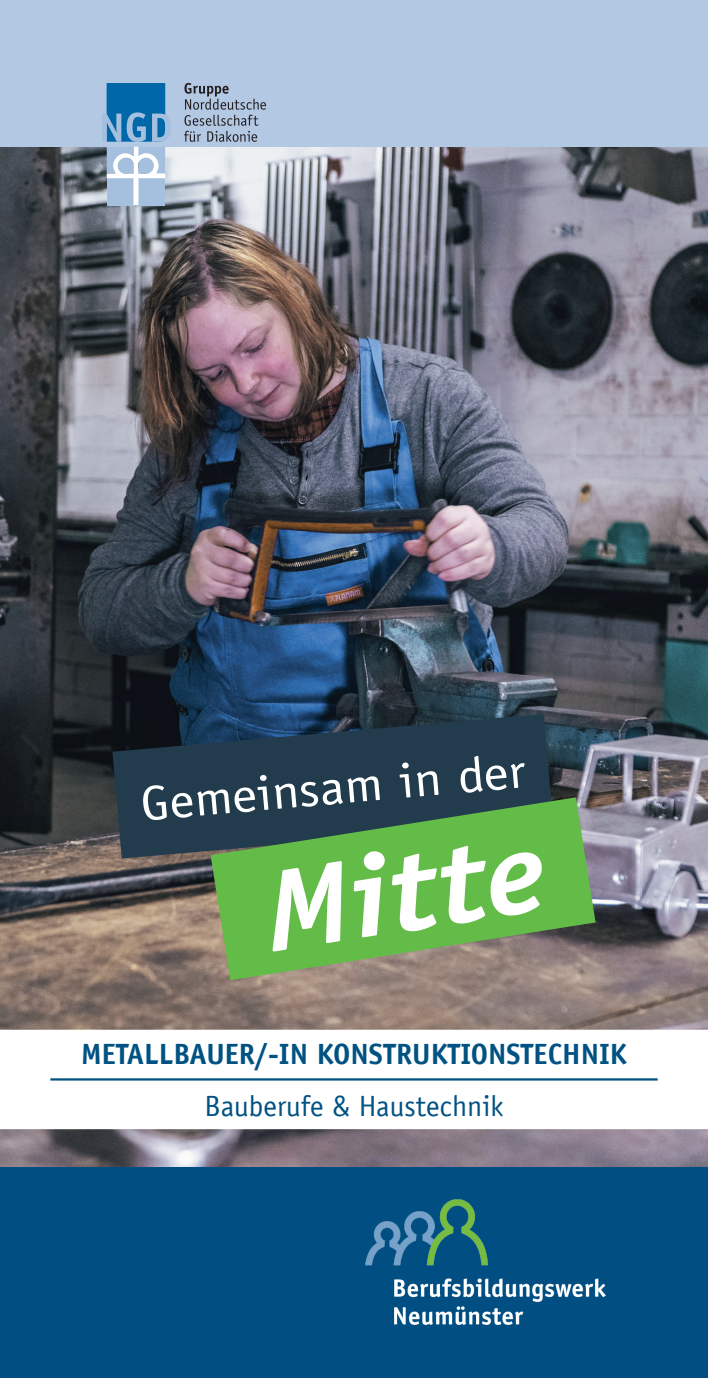
<style>
.page{position:relative;width:708px;height:1378px;background:#fff}
.page>*{position:absolute;margin:0;border:0;box-sizing:border-box;transform-origin:0 0}
.t1{font:italic 700 115.2px "Officina Sans LT";color:#fff;scale:1.1 1}
.t2{font:48.82px "Officina Sans LT";color:#fff;scale:1.1 1}
.t3{font:700 29.25px "Officina Sans LT";color:#005282}
.t4{font:29.25px "Officina Sans LT";color:#005282}
</style>
<div class="page">
<img style="left:0;top:147px;width:708px;height:1020px">
<svg style="left:112px;top:714px;width:441px;height:144px;background:#22394b"></svg>
<svg style="left:211px;top:797px;width:385px;height:183px;background:#629e52"></svg>
<svg style="left:0;top:1029px;width:708px;height:100px"></svg>
<hr style="left:50px;top:1078px;width:608px;height:2px;background:#005282">
<div style="left:0;top:0;width:708px;height:147px;background:#b3c8e3"></div>
<div style="left:0;top:1167px;width:708px;height:211px;background:#004e82"></div>
<svg style="left:102px;top:83px;width:69px;height:122px"></svg>
<svg style="left:184px;top:83px;width:82px;height:59px"></svg>
<img style="left:366px;top:1199px;width:240px;height:125px">
<h2 class="t2" style="left:138px;top:776px;width:352px;rotate:-5deg">Gemeinsam in der</h2>
<h1 class="t1" style="left:253px;top:845px;width:258px;rotate:-9deg">Mitte</h1>
<p class="t3" style="left:81px;top:1036px;width:547px">METALLBAUER/-IN KONSTRUKTIONSTECHNIK</p>
<p class="t4" style="left:204px;top:1089px;width:301px">Bauberufe &amp; Haustechnik</p>
</div>
